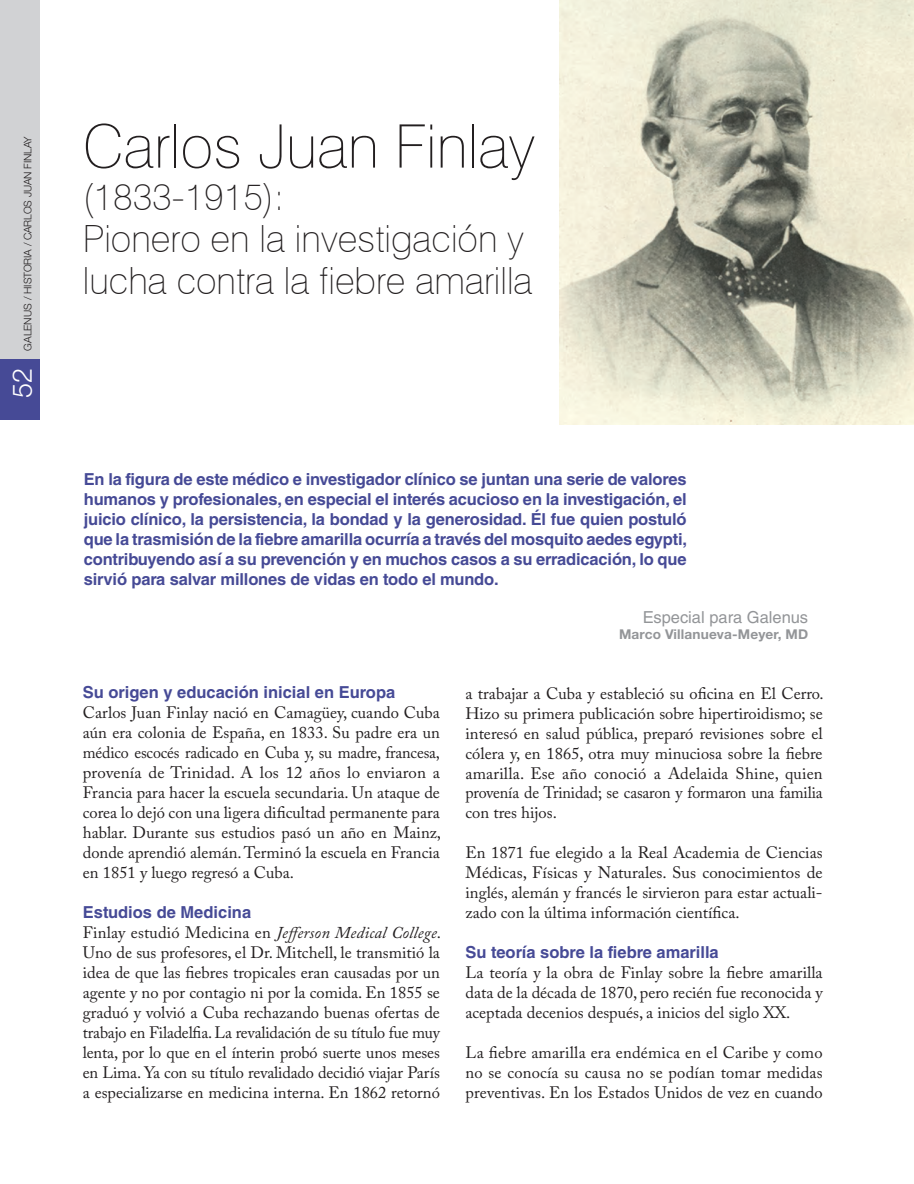
<style>
.page{position:relative;width:914px;height:1184px;background:#fff}
.page>*{position:absolute;margin:0;border:0;box-sizing:border-box;transform-origin:0 0}
.t1{font:100 60px "Swiss 721 BT";color:#231f20}
.t2{font:100 37.5px/42px "Swiss 721 BT";color:#231f20}
.t3{font:300 27px "Helvetica Neue";color:#fff}
.t4{font:16.5px/20px "Adobe Caslon Pro";color:#231f20;text-align:justify}
.t5{font:700 16.5px/20px "Helvetica LT Std";color:#464a96;text-align:justify}
.t6{font:16.5px "Helvetica LT Std";color:#939598}
.t7{font:700 13.5px "Helvetica Neue";letter-spacing:.01em;color:#939598}
.t8{font:300 10.5px "Helvetica Neue";letter-spacing:-.01em;color:#231f20}
.s1{font-style:italic}
</style>
<div class="page">
<img style="left:559px;top:0;width:354px;height:425px">
<div style="left:0;top:0;width:40px;height:410px;background:#d1d2d4"></div>
<div style="left:0;top:359px;width:40px;height:60px;background:#464a96"></div>
<p class="t8" style="left:21px;top:351px;width:216px;rotate:-90deg">GALENUS / HISTORIA / CARLOS JUAN FINLAY</p>
<h3 class="t3" style="left:6px;top:397px;width:32px;rotate:-90deg">52</h3>
<h1 class="t1" style="left:83px;top:110px;width:453px">Carlos Juan Finlay</h1>
<h2 class="t2" style="left:83px;top:175px;width:451px">(1833-1915):<br>Pionero en la investigación y lucha contra la fiebre amarilla</h2>
<p class="t5" style="left:84px;top:469px;width:605px">En la figura de este médico e investigador clínico se juntan una serie de valores humanos y profesionales, en especial el interés acucioso en la investigación, el juicio clínico, la persistencia, la bondad y la generosidad. Él fue quien postuló que la trasmisión de la fiebre amarilla ocurría a través del mosquito aedes egypti, contribuyendo así a su prevención y en muchos casos a su erradicación, lo que sirvió para salvar millones de vidas en todo el mundo.</p>
<p class="t5" style="left:83px;top:682px;width:314px">Su origen y educación inicial en Europa</p>
<p class="t4" style="left:83px;top:702px;width:360px">Carlos Juan Finlay nació en Camagüey, cuando Cuba aún era colonia de España, en 1833. Su padre era un médico escocés radicado en Cuba y, su madre, francesa, provenía de Trinidad. A los 12 años lo enviaron a Francia para hacer la escuela secundaria. Un ataque de corea lo dejó con una ligera dificultad permanente para hablar. Durante sus estudios pasó un año en Mainz, donde aprendió alemán. Terminó la escuela en Francia en 1851 y luego regresó a Cuba.</p>
<p class="t5" style="left:83px;top:901px;width:170px">Estudios de Medicina</p>
<p class="t4" style="left:83px;top:922px;width:360px">Finlay estudió Medicina en <span class="s1">Jefferson Medical College</span>.<br>Uno de sus profesores, el Dr. Mitchell, le transmitió la idea de que las fiebres tropicales eran causadas por un agente y no por contagio ni por la comida. En 1855 se graduó y volvió a Cuba rechazando buenas ofertas de trabajo en Filadelfia. La revalidación de su título fue muy lenta, por lo que en el ínterin probó suerte unos meses en Lima. Ya con su título revalidado decidió viajar París a especializarse en medicina interna. En 1862 retornó</p>
<p class="t6" style="left:642px;top:607px;width:167px">Especial para Galenus</p>
<p class="t7" style="left:619px;top:625px;width:190px">Marco Villanueva-Meyer, MD</p>
<p class="t4" style="left:465px;top:683px;width:360px">a trabajar a Cuba y estableció su oficina en El Cerro.<br>Hizo su primera publicación sobre hipertiroidismo; se interesó en salud pública, preparó revisiones sobre el cólera y, en 1865, otra muy minuciosa sobre la fiebre amarilla. Ese año conoció a Adelaida Shine, quien provenía de Trinidad; se casaron y formaron una familia con tres hijos.</p>
<p class="t4" style="left:465px;top:842px;width:358px">En 1871 fue elegido a la Real Academia de Ciencias Médicas, Físicas y Naturales. Sus conocimientos de inglés, alemán y francés le sirvieron para estar actuali&shy;zado con la última información científica.</p>
<p class="t5" style="left:465px;top:942px;width:255px">Su teoría sobre la fiebre amarilla</p>
<p class="t4" style="left:465px;top:962px;width:358px">La teoría y la obra de Finlay sobre la fiebre amarilla data de la década de 1870, pero recién fue reconocida y aceptada decenios después, a inicios del siglo XX.</p>
<p class="t4" style="left:465px;top:1042px;width:358px">La fiebre amarilla era endémica en el Caribe y como no se conocía su causa no se podían tomar medidas preventivas. En los Estados Unidos de vez en cuando</p>
</div>
